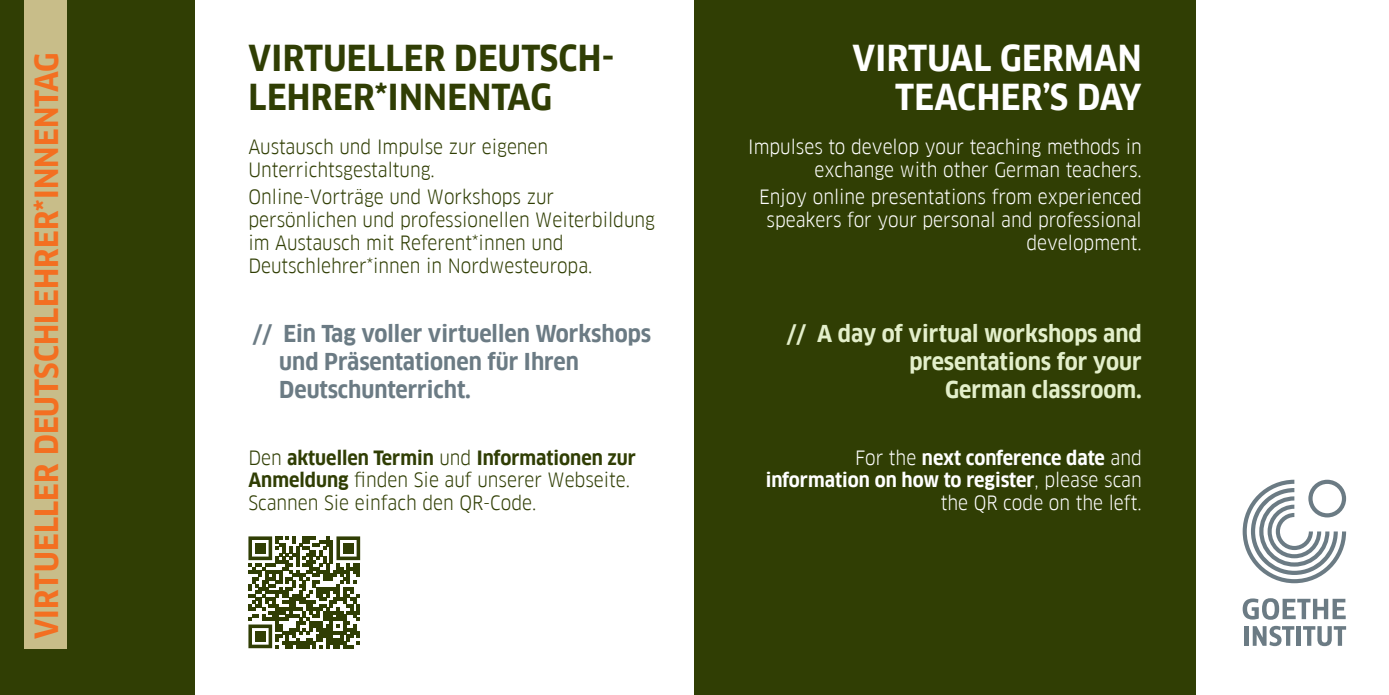
<style>
.page{position:relative;width:1389px;height:695px;background:#fff}
.page>*{position:absolute;margin:0;border:0;box-sizing:border-box;transform-origin:0 0}
.t1{font:700 35px/38.5px "Goethe FF Clan";letter-spacing:.01em;color:#303e04}
.t2{font:700 35px/38.5px "Goethe FF Clan";letter-spacing:.01em;color:#fff;text-align:right}
.t3{font:700 31.32px "Goethe FF Clan";letter-spacing:.01em;color:#f36f21}
.t4{font:700 22.75px/28px "Goethe FF Clan";color:#6b7b84}
.t5{font:700 22.75px/28px "Goethe FF Clan";color:#e3efcb;text-align:right}
.t6{font:19.25px/22.8px "Goethe FF Clan";color:#303e04}
.t7{font:19.25px/22.8px "Goethe FF Clan";color:#fff;text-align:right}
.t8{font:700 19.25px/22.8px "Goethe FF Clan";color:#fff;text-align:right}
.s1{font-weight:700}
.s2{font-weight:400}
</style>
<div class="page">
<div style="left:694px;top:0;width:502px;height:694px;background:#303e04"></div>
<div style="left:0;top:0;width:194px;height:694px;background:#303e04"></div>
<div style="left:25px;top:0;width:42px;height:648px;background:#c8bd89"></div>
<svg style="left:1243px;top:479px;width:103px;height:104px"></svg>
<svg style="left:1243px;top:598px;width:103px;height:21px"></svg>
<hr style="left:1244px;top:626px;width:4px;height:19px;background:#6b7b84">
<svg style="left:1253px;top:625px;width:41px;height:21px"></svg>
<hr style="left:1297px;top:626px;width:4px;height:19px;background:#6b7b84">
<svg style="left:1303px;top:626px;width:43px;height:20px"></svg>
<svg style="left:248px;top:536px;width:112px;height:112px"></svg>
<div style="left:255px;top:543px;width:10px;height:10px;background:#303e04"></div>
<div style="left:343px;top:543px;width:10px;height:10px;background:#303e04"></div>
<div style="left:255px;top:631px;width:10px;height:10px;background:#303e04"></div>
<h2 class="t3" style="left:29px;top:639px;width:588px;rotate:-90deg">VIRTUELLER DEUTSCHLEHRER*INNENTAG</h2>
<h1 class="t1" style="left:249px;top:39px;width:367px">VIRTUELLER DEUTSCH-<br>LEHRER*INNENTAG</h1>
<p class="t6" style="left:248px;top:135px;width:301px">Austausch und Impulse zur eigenen<br>Unterrichtsgestaltung.</p>
<p class="t6" style="left:248px;top:186px;width:408px">Online-Vorträge und Workshops zur persönlichen und professionellen Weiterbildung im Austausch mit Referent*innen und Deutschlehrer*innen in Nordwesteuropa.</p>
<p class="t4" style="left:279px;top:320px;width:373px;text-indent:-26px">// Ein Tag voller virtuellen Workshops und Präsentationen für Ihren<br>Deutschunterricht.</p>
<p class="t6" style="left:248px;top:446px;width:389px">Den <span class="s1">aktuellen Termin</span> und <span class="s1">Informationen zur<br>Anmeldung</span> finden Sie auf unserer Webseite.<br>Scannen Sie einfach den QR-Code.</p>
<h1 class="t2" style="left:853px;top:39px;width:291px">VIRTUAL GERMAN<br>TEACHER’S DAY</h1>
<p class="t7" style="left:748px;top:135px;width:395px">Impulses to develop your teaching methods in exchange with other German teachers.</p>
<p class="t7" style="left:759px;top:186px;width:384px">Enjoy online presentations from experienced speakers for your personal and professional development.</p>
<p class="t5" style="left:787px;top:320px;width:357px">// A day of virtual workshops and presentations for your<br>German classroom.</p>
<p class="t8" style="left:766px;top:446px;width:378px"><span class="s2">For the</span> next conference date <span class="s2">and </span>information on how to register<span class="s2">, please scan the QR code on the left.</span></p>
</div>
